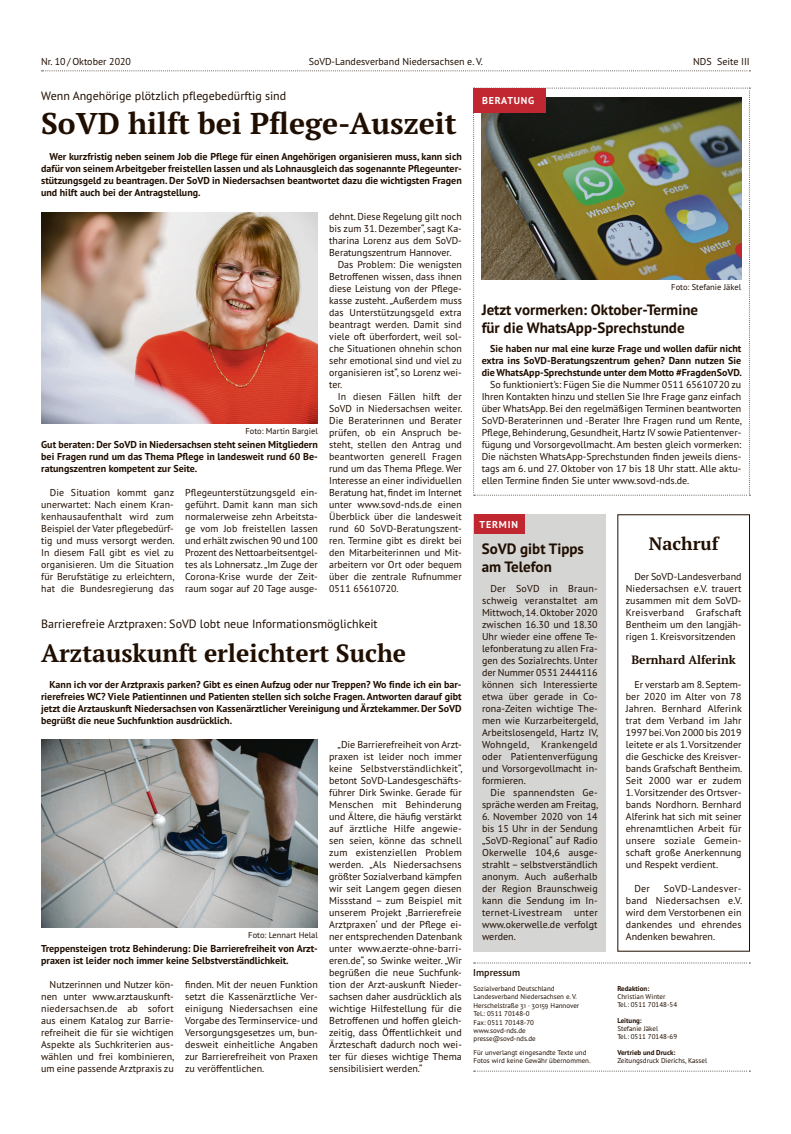
<style>
.page{position:relative;width:791px;height:1134px;background:#fff}
.page>*{position:absolute;margin:0;border:0;box-sizing:border-box;transform-origin:0 0}
.t1{font:700 30px "PT Serif Pro";color:#200e00}
.t2{font:700 25px "PT Serif Pro";color:#200e00}
.t3{font:700 18px "PT Serif Pro";color:#200e00}
.t4{font:700 15px/18px "PT Sans Pro";color:#200e00}
.t5{font:12px "PT Sans Pro";color:#200e00}
.t6{font:700 12px "PT Serif Pro";color:#200e00}
.t7{font:10px/12px "PT Sans Pro";color:#200e00;text-align:justify}
.t8{font:700 10px/12px "PT Sans Pro";color:#200e00;text-align:justify}
.t9{font:700 10px "PT Sans Pro";letter-spacing:.08em;color:#fff}
.t10{font:600 10px "PT Sans Pro";color:#200e00}
.t11{font:8.5px "PT Sans Pro";color:#200e00}
.t12{font:7px/8.4px "PT Sans Pro";color:#200e00}
.t13{font:700 7px "PT Sans Pro";color:#200e00}
</style>
<div class="page">
<img style="left:41px;top:212px;width:277px;height:212px">
<img style="left:41px;top:739px;width:277px;height:189px">
<svg style="left:474px;top:962px;width:276px;height:1px"></svg>
<svg style="left:474px;top:1070px;width:276px;height:1px"></svg>
<div style="left:617px;top:514px;width:133px;height:438px;border:1px solid #200e00"></div>
<div style="left:473px;top:514px;width:133px;height:438px;background:#d5d5d4"></div>
<div style="left:473px;top:514px;width:51px;height:19px;background:#c12730"></div>
<svg style="left:473px;top:88px;width:277px;height:408px"></svg>
<img style="left:482px;top:97px;width:259px;height:183px">
<div style="left:473px;top:88px;width:72px;height:25px;background:#c12730"></div>
<svg style="left:42px;top:70px;width:708px;height:1px"></svg>
<p class="t7" style="left:41px;top:55px;width:91px">Nr. 10 / Oktober 2020</p>
<p class="t7" style="left:309px;top:55px;width:176px">SoVD-Landesverband Niedersachsen e. V.</p>
<p class="t7" style="left:693px;top:55px;width:58px">NDS Seite III</p>
<p class="t5" style="left:41px;top:88px;width:247px">Wenn Angehörige plötzlich pflegebedürftig sind</p>
<h1 class="t1" style="left:41px;top:103px;width:417px">SoVD hilft bei Pflege-Auszeit</h1>
<p class="t8" style="left:41px;top:150px;width:422px;text-indent:8px">Wer kurzfristig neben seinem Job die Pflege für einen Angehörigen organisieren muss, kann sich dafür von seinem Arbeitgeber freistellen lassen und als Lohnausgleich das sogenannte Pflegeunter&shy;stützungsgeld zu beantragen. Der SoVD in Niedersachsen beantwortet dazu die wichtigsten Fragen und hilft auch bei der Antragstellung.</p>
<p class="t11" style="left:245px;top:425px;width:74px">Foto: Martin Bargiel</p>
<p class="t8" style="left:41px;top:438px;width:278px">Gut beraten: Der SoVD in Niedersachsen steht seinen Mitgliedern bei Fragen rund um das Thema Pflege in landesweit rund 60 Be&shy;ratungszentren kompetent zur Seite.</p>
<p class="t7" style="left:41px;top:486px;width:135px;text-indent:9px">Die Situation kommt ganz unerwartet: Nach einem Kran&shy;kenhausaufenthalt wird zum Beispiel der Vater pflegebedürf&shy;tig und muss versorgt werden.<br>In diesem Fall gibt es viel zu organisieren. Um die Situation für Berufstätige zu erleichtern, hat die Bundesregierung das</p>
<p class="t7" style="left:185px;top:486px;width:134px">Pflegeunterstützungsgeld ein&shy;geführt. Damit kann man sich normalerweise zehn Arbeitsta&shy;ge vom Job freistellen lassen und erhält zwischen 90 und 100<br>Prozent des Nettoarbeitsentgel&shy;tes als Lohnersatz. „Im Zuge der Corona-Krise wurde der Zeit&shy;raum sogar auf 20 Tage ausge-</p>
<p class="t7" style="left:329px;top:210px;width:134px">dehnt. Diese Regelung gilt noch bis zum 31. Dezember“, sagt Ka&shy;tharina Lorenz aus dem SoVD-Beratungszentrum Hannover.</p>
<p class="t7" style="left:329px;top:258px;width:134px;text-indent:9px">Das Problem: Die wenigsten Betroffenen wissen, dass ihnen diese Leistung von der Pflege&shy;kasse zusteht. „Außerdem muss das Unterstützungsgeld extra beantragt werden. Damit sind viele oft überfordert, weil sol&shy;che Situationen ohnehin schon sehr emotional sind und viel zu organisieren ist“, so Lorenz wei&shy;ter.</p>
<p class="t7" style="left:329px;top:390px;width:135px;text-indent:9px">In diesen Fällen hilft der SoVD in Niedersachsen weiter.<br>Die Beraterinnen und Berater prüfen, ob ein Anspruch be&shy;steht, stellen den Antrag und beantworten generell Fragen rund um das Thema Pflege. Wer Interesse an einer individuellen Beratung hat, findet im Internet unter www.sovd-nds.de einen Überblick über die landesweit rund 60 SoVD-Beratungszent&shy;ren. Termine gibt es direkt bei den Mitarbeiterinnen und Mit&shy;arbeitern vor Ort oder bequem über die zentrale Rufnummer 0511 65610720.</p>
<p class="t5" style="left:41px;top:616px;width:338px">Barrierefreie Arztpraxen: SoVD lobt neue Informationsmöglichkeit</p>
<h2 class="t2" style="left:41px;top:637px;width:367px">Arztauskunft erleichtert Suche</h2>
<p class="t8" style="left:41px;top:678px;width:422px;text-indent:8px">Kann ich vor der Arztpraxis parken? Gibt es einen Aufzug oder nur Treppen? Wo finde ich ein bar&shy;rierefreies WC? Viele Patientinnen und Patienten stellen sich solche Fragen. Antworten darauf gibt jetzt die Arztauskunft Niedersachsen von Kassenärztlicher Vereinigung und Ärztekammer. Der SoVD begrüßt die neue Suchfunktion ausdrücklich.</p>
<p class="t11" style="left:248px;top:929px;width:71px">Foto: Lennart Helal</p>
<p class="t8" style="left:41px;top:942px;width:278px">Treppensteigen trotz Behinderung: Die Barrierefreiheit von Arzt&shy;praxen ist leider noch immer keine Selbstverständlichkeit.</p>
<p class="t7" style="left:41px;top:978px;width:135px;text-indent:8px">Nutzerinnen und Nutzer kön&shy;nen unter www.arztauskunft&shy;niedersachsen.de ab sofort aus einem Katalog zur Barrie&shy;refreiheit die für sie wichtigen Aspekte als Suchkriterien aus&shy;wählen und frei kombinieren, um eine passende Arztpraxis zu</p>
<p class="t7" style="left:185px;top:978px;width:134px">finden. Mit der neuen Funktion setzt die Kassenärztliche Ver&shy;einigung Niedersachsen eine Vorgabe des Terminservice- und Versorgungsgesetzes um, bun&shy;desweit einheitliche Angaben zur Barrierefreiheit von Praxen zu veröffentlichen.</p>
<p class="t7" style="left:329px;top:738px;width:135px;text-indent:8px">„Die Barrierefreiheit von Arzt&shy;praxen ist leider noch immer keine Selbstverständlichkeit“, betont SoVD-Landesgeschäfts&shy;führer Dirk Swinke. Gerade für Menschen mit Behinderung und Ältere, die häufig verstärkt auf ärztliche Hilfe angewie&shy;sen seien, könne das schnell zum existenziellen Problem werden. „Als Niedersachsens größter Sozialverband kämpfen wir seit Langem gegen diesen Missstand – zum Beispiel mit unserem Projekt ‚Barrierefreie Arztpraxen‘ und der Pflege ei&shy;ner entsprechenden Datenbank unter www.aerzte-ohne-barri&shy;eren.de“, so Swinke weiter. „Wir begrüßen die neue Suchfunk&shy;tion der Arzt-auskunft Nieder&shy;sachsen daher ausdrücklich als wichtige Hilfestellung für die Betroffenen und hoffen gleich&shy;zeitig, dass Öffentlichkeit und Ärzteschaft dadurch noch wei&shy;ter für dieses wichtige Thema sensibilisiert werden.“</p>
<p class="t9" style="left:482px;top:94px;width:54px">BERATUNG</p>
<p class="t11" style="left:671px;top:281px;width:71px">Foto: Stefanie Jäkel</p>
<h3 class="t4" style="left:482px;top:301px;width:218px">Jetzt vormerken: Oktober-Termine für die WhatsApp-Sprechstunde</h3>
<p class="t8" style="left:482px;top:342px;width:262px;text-indent:8px">Sie haben nur mal eine kurze Frage und wollen dafür nicht extra ins SoVD-Beratungszentrum gehen? Dann nutzen Sie die WhatsApp-Sprechstunde unter dem Motto #FragdenSoVD.</p>
<p class="t7" style="left:482px;top:378px;width:262px;text-indent:8px">So funktioniert’s: Fügen Sie die Nummer 0511 65610720 zu Ihren Kontakten hinzu und stellen Sie Ihre Frage ganz einfach über WhatsApp. Bei den regelmäßigen Terminen beantworten SoVD-Beraterinnen und -Berater Ihre Fragen rund um Rente, Pflege, Behinderung, Gesundheit, Hartz IV sowie Patientenver&shy;fügung und Vorsorgevollmacht. Am besten gleich vormerken:<br>Die nächsten WhatsApp-Sprechstunden finden jeweils diens&shy;tags am 6. und 27. Oktober von 17 bis 18 Uhr statt. Alle aktu&shy;ellen Termine finden Sie unter www.sovd-nds.de.</p>
<p class="t9" style="left:480px;top:517px;width:40px">TERMIN</p>
<h3 class="t4" style="left:482px;top:539px;width:104px">SoVD gibt Tipps am Telefon</h3>
<p class="t7" style="left:482px;top:582px;width:118px;text-indent:8px">Der SoVD in Braun&shy;schweig veranstaltet am Mittwoch, 14. Oktober 2020 zwischen 16.30 und 18.30<br>Uhr wieder eine offene Te&shy;lefonberatung zu allen Fra&shy;gen des Sozialrechts. Unter der Nummer 0531 2444116 können sich Interessierte etwa über gerade in Co&shy;rona-Zeiten wichtige The&shy;men wie Kurzarbeitergeld, Arbeitslosengeld, Hartz IV, Wohngeld, Krankengeld oder Patientenverfügung und Vorsorgevollmacht in&shy;formieren.</p>
<p class="t7" style="left:482px;top:786px;width:118px;text-align:right">Die spannendsten Ge&shy;spräche werden am Freitag,</p>
<p class="t7" style="left:482px;top:810px;width:117px">6. November 2020 von 14 bis 15 Uhr in der Sendung „SoVD-Regional“ auf Radio Okerwelle 104,6 ausge&shy;strahlt – selbstverständlich anonym. Auch außerhalb der Region Braunschweig kann die Sendung im In&shy;ternet-Livestream unter www.okerwelle.de verfolgt werden.</p>
<p class="t10" style="left:473px;top:966px;width:48px">Impressum</p>
<p class="t12" style="left:473px;top:984px;width:107px">Sozialverband Deutschland<br>Landesverband Niedersachsen e. V.<br>Herschelstraße 31 · 30159 Hannover<br>Tel.: 0511 70148-0<br>Fax: 0511 70148-70 www.sovd-nds.de presse@sovd-nds.de</p>
<p class="t12" style="left:473px;top:1048px;width:119px">Für unverlangt eingesandte Texte und<br>Fotos wird keine Gewähr übernommen.</p>
<h3 class="t3" style="left:649px;top:532px;width:71px">Nachruf</h3>
<p class="t7" style="left:626px;top:570px;width:117px;text-indent:8px">Der SoVD-Landesverband Niedersachsen e.V. trauert zusammen mit dem SoVD-Kreisverband Grafschaft Bentheim um den langjäh&shy;rigen 1. Kreisvorsitzenden</p>
<p class="t6" style="left:631px;top:651px;width:106px">Bernhard Alferink</p>
<p class="t7" style="left:626px;top:678px;width:118px;text-indent:8px">Er verstarb am 8. Septem&shy;ber 2020 im Alter von 78<br>Jahren. Bernhard Alferink trat dem Verband im Jahr 1997 bei. Von 2000 bis 2019 leitete er als 1. Vorsitzender die Geschicke des Kreisver&shy;bands Grafschaft Bentheim.<br>Seit 2000 war er zudem</p>
<p class="t7" style="left:626px;top:786px;width:117px">1. Vorsitzender des Ortsver&shy;bands Nordhorn. Bernhard Alferink hat sich mit seiner ehrenamtlichen Arbeit für unsere soziale Gemein&shy;schaft große Anerkennung und Respekt verdient.</p>
<p class="t7" style="left:634px;top:882px;width:17px">Der</p>
<p class="t7" style="left:626px;top:882px;width:118px;text-indent:38px">SoVD-Landesver&shy;band Niedersachsen e.V. wird dem Verstorbenen ein dankendes und ehrendes Andenken bewahren.</p>
<p class="t13" style="left:617px;top:984px;width:33px">Redaktion:</p>
<p class="t12" style="left:617px;top:992px;width:61px;line-height:8px">Christian Winter<br>Tel.: 0511 70148-54</p>
<p class="t13" style="left:617px;top:1016px;width:26px">Leitung:</p>
<p class="t12" style="left:617px;top:1024px;width:61px;line-height:8px">Stefanie Jäkel<br>Tel.: 0511 70148-69</p>
<p class="t13" style="left:617px;top:1048px;width:60px">Vertrieb und Druck:</p>
<p class="t12" style="left:617px;top:1056px;width:91px">Zeitungsdruck Dierichs, Kassel</p>
</div>
